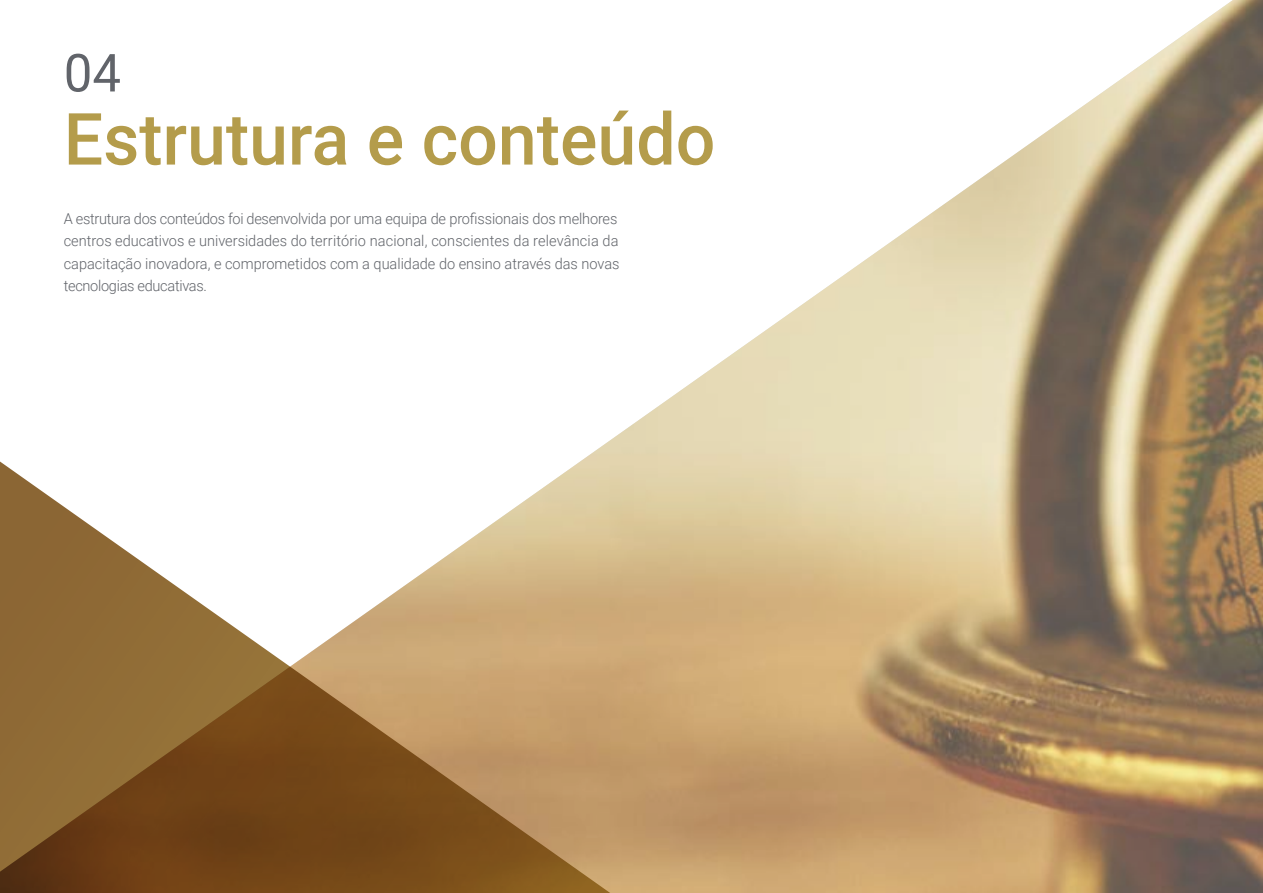
<style>
.page{position:relative;width:1263px;height:893px;background:#fff}
.page>*{position:absolute;margin:0;border:0;box-sizing:border-box;transform-origin:0 0}
.t1{font:500 72px "Roboto";color:#b49c4b}
.t2{font:52.5px "Roboto";color:#61646a}
.t3{font:300 15px/22.5px "Roboto";color:#61646a}
</style>
<div class="page">
<img style="left:602px;top:0;width:661px;height:893px">
<svg style="left:0;top:446px;width:640px;height:447px"></svg>
<h2 class="t2" style="left:64px;top:36px;width:59px">04</h2>
<h1 class="t1" style="left:64px;top:89px;width:653px">Estrutura e conteúdo</h1>
<p class="t3" style="left:64px;top:207px;width:557px">A estrutura dos conteúdos foi desenvolvida por uma equipa de profissionais dos melhores centros educativos e universidades do território nacional, conscientes da relevância da capacitação inovadora, e comprometidos com a qualidade do ensino através das novas tecnologias educativas.</p>
</div>
